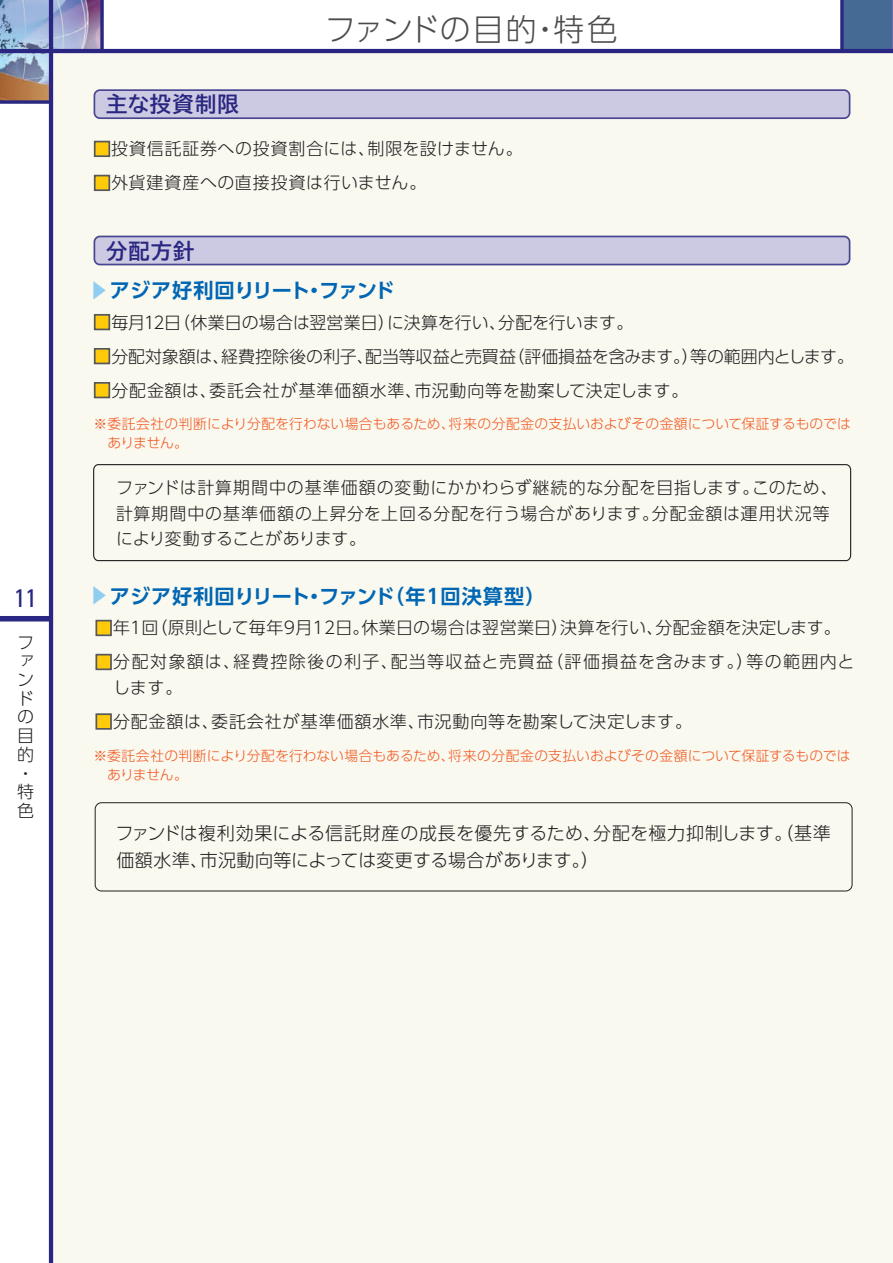
<style>
.page{position:relative;width:893px;height:1263px;background:#fff}
.page>*{position:absolute;margin:0;border:0;box-sizing:border-box;transform-origin:0 0}
.t1{font:300 30.9px "UD Shin Go Pro";letter-spacing:.005em;color:#4b4c4d}
.t2{font:condensed 25.5px "Univers";color:#292781}
.t3{font:700 21.3px "TBUD Go Std";letter-spacing:.05em;color:#292781}
.t4{font:700 20.25px "UD Shin Go Pro De";letter-spacing:-.025em;color:#0166b3}
.t5{font:300 18px/27px "UD Shin Go Pro";letter-spacing:.015em;color:#231f20}
.t6{font:300 16.95px/18.8px "UD Shin Go Pro";letter-spacing:.025em;color:#231f20}
.t7{font:300 16.95px "UD Shin Go Pro";letter-spacing:.045em;color:#231f20}
.t8{font:300 16.95px "UD Shin Go Pro";letter-spacing:-.01em;color:#231f20}
.t9{font:300 16.95px/25.5px "UD Shin Go Pro";letter-spacing:.075em;color:#231f20}
.t10{font:300 16.95px "UD Shin Go Pro";letter-spacing:.005em;color:#231f20}
.t11{font:300 16.95px "UD Shin Go Pro";letter-spacing:-.005em;color:#231f20}
.t12{font:300 13.8px/19.2px "UD Shin Go Pro";letter-spacing:.005em;color:#f15921}
.s1{color:#feca0a}
.s2{font-size:20.1px;color:#8fcef1}
</style>
<div class="page">
<img style="left:0;top:0;width:100px;height:100px">
<div style="left:842px;top:0;width:51px;height:51px;background:#456b94"></div>
<svg style="left:840px;top:0;width:4px;height:49px"></svg>
<div style="left:51px;top:51px;width:842px;height:1212px;background:#faf9f0"></div>
<div style="left:0;top:616px;width:51px;height:5px;background:#292781"></div>
<hr style="left:49px;top:0;width:4px;height:1263px;background:#292781">
<hr style="left:0;top:49px;width:893px;height:4px;background:#292781">
<svg style="left:0;top:100px;width:49px;height:4px"></svg>
<svg style="left:100px;top:0;width:4px;height:49px"></svg>
<svg style="left:94px;top:89px;width:756px;height:30px;background:#bdbad8"></svg>
<svg style="left:94px;top:236px;width:756px;height:29px;background:#bfbcda"></svg>
<div style="left:94px;top:141px;width:16px;height:16px;border:2px solid #57585a"></div>
<div style="left:94px;top:175px;width:16px;height:16px;border:2px solid #57585a"></div>
<div style="left:94px;top:314px;width:16px;height:16px;border:2px solid #57585a"></div>
<div style="left:94px;top:348px;width:16px;height:16px;border:2px solid #57585a"></div>
<div style="left:94px;top:382px;width:16px;height:16px;border:2px solid #57585a"></div>
<svg style="left:93px;top:464px;width:759px;height:98px"></svg>
<div style="left:95px;top:620px;width:17px;height:16px;border:2px solid #57585a"></div>
<div style="left:95px;top:654px;width:17px;height:16px;border:2px solid #57585a"></div>
<div style="left:95px;top:713px;width:17px;height:17px;border:2px solid #57585a"></div>
<div style="left:95px;top:802px;width:757px;height:89px;border:1px solid #231f20;border-radius:6px"></div>
<h2 class="t2" style="left:14px;top:582px;width:24px">11</h2>
<p class="t6" style="left:17px;top:632px;width:18px">ファンドの目的・特色</p>
<p class="t3" style="left:106px;top:87px;width:134px">主な投資制限</p>
<h1 class="t1" style="left:325px;top:4px;width:295px">ファンドの目的・特色</h1>
<p class="t6" style="left:94px;top:139px;width:431px"><span class="s1">■</span>投資信託証券への投資割合には、制限を設けません。</p>
<p class="t6" style="left:94px;top:173px;width:334px"><span class="s1">■</span>外貨建資産への直接投資は行いません。</p>
<p class="t3" style="left:106px;top:233px;width:90px">分配方針</p>
<p class="t4" style="left:89px;top:274px;width:308px"><span class="s2">▶</span>アジア好利回りリート・ファンド</p>
<p class="t11" style="left:94px;top:308px;width:541px"><span class="s1">■</span>毎月12日（休業日の場合は翌営業日）に決算を行い、分配を行います。</p>
<p class="t8" style="left:94px;top:342px;width:762px"><span class="s1">■</span>分配対象額は、経費控除後の利子、配当等収益と売買益（評価損益を含みます。）等の範囲内とします。</p>
<p class="t7" style="left:94px;top:376px;width:596px"><span class="s1">■</span>分配金額は、委託会社が基準価額水準、市況動向等を勘案して決定します。</p>
<p class="t12" style="left:107px;top:413px;width:745px;text-indent:-14px">※委託会社の判断により分配を行わない場合もあるため、将来の分配金の支払いおよびその金額について保証するものではありません。</p>
<p class="t6" style="left:116px;top:474px;width:723px;line-height:25.5px">ファンドは計算期間中の基準価額の変動にかかわらず継続的な分配を目指します。このため、計算期間中の基準価額の上昇分を上回る分配を行う場合があります。分配金額は運用状況等により変動することがあります。</p>
<p class="t4" style="left:89px;top:579px;width:458px"><span class="s2">▶</span>アジア好利回りリート・ファンド（年１回決算型）</p>
<p class="t10" style="left:95px;top:614px;width:747px"><span class="s1">■</span>年１回（原則として毎年9月12日。休業日の場合は翌営業日）決算を行い、分配金額を決定します。</p>
<p class="t9" style="left:113px;top:649px;width:743px;text-indent:-18px"><span class="s1">■</span>分配対象額は、経費控除後の利子、配当等収益と売買益（評価損益を含みます。）等の範囲内とします。</p>
<p class="t7" style="left:95px;top:708px;width:598px"><span class="s1">■</span>分配金額は、委託会社が基準価額水準、市況動向等を勘案して決定します。</p>
<p class="t12" style="left:107px;top:745px;width:745px;text-indent:-14px">※委託会社の判断により分配を行わない場合もあるため、将来の分配金の支払いおよびその金額について保証するものではありません。</p>
<p class="t5" style="left:116px;top:819px;width:717px">ファンドは複利効果による信託財産の成長を優先するため、分配を極力抑制します。（基準価額水準、市況動向等によっては変更する場合があります。）</p>
</div>
